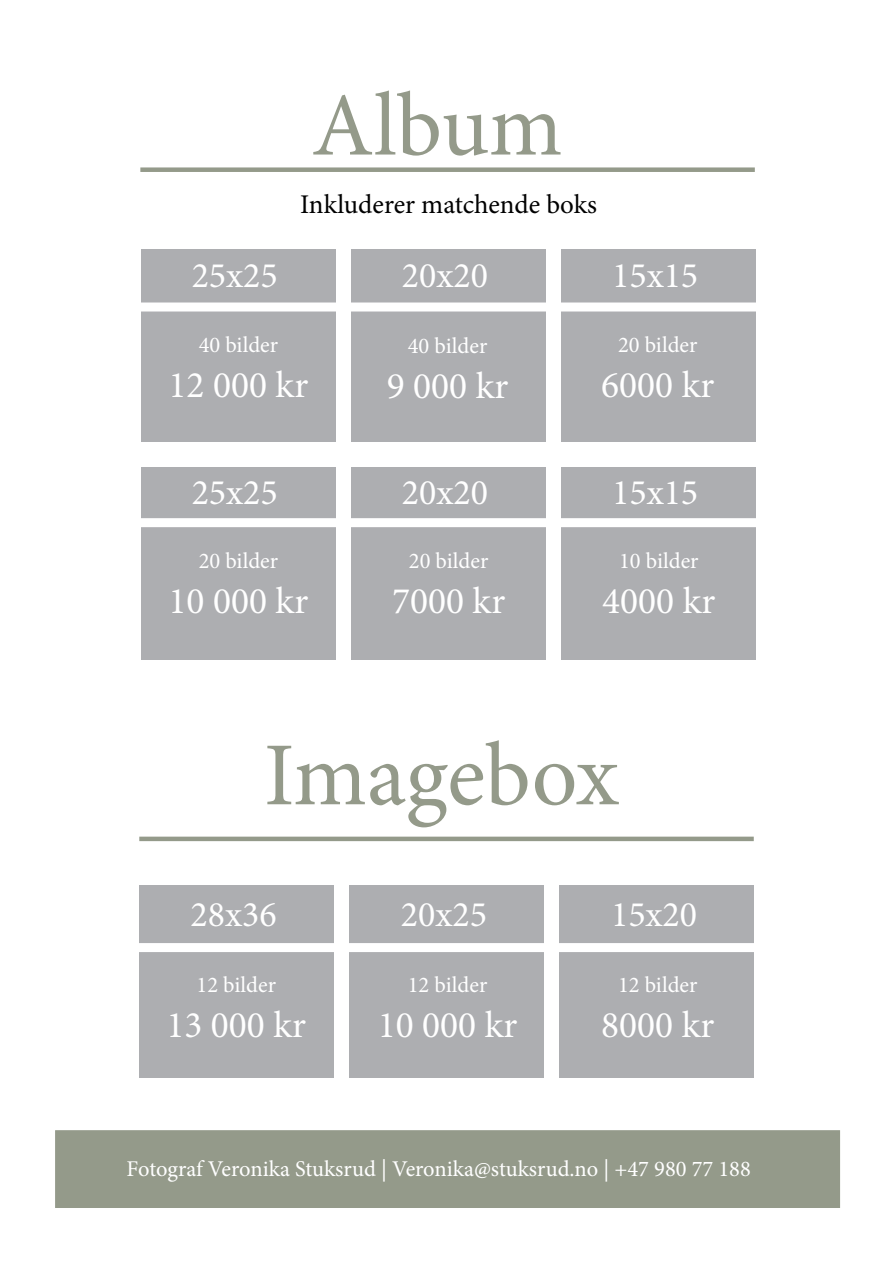
<style>
.page{position:relative;width:893px;height:1263px;background:#fff}
.page>*{position:absolute;margin:0;border:0;box-sizing:border-box;transform-origin:0 0}
.t1{font:90px "Minion Pro";letter-spacing:-.005em;color:#949a8a}
.t2{font:37.5px "Minion Pro";color:#fff}
.t3{font:36px "Minion Pro";color:#fff}
.t4{font:27px "Minion Pro";color:#000}
.t5{font:22.5px "Minion Pro";color:#fff}
</style>
<div class="page">
<div style="left:352px;top:249px;width:194px;height:192px;background:#adaeb1"></div>
<div style="left:140px;top:167px;width:615px;height:5px;background:#949a8a"></div>
<div style="left:562px;top:249px;width:194px;height:192px;background:#adaeb1"></div>
<div style="left:141px;top:249px;width:194px;height:192px;background:#adaeb1"></div>
<div style="left:352px;top:467px;width:194px;height:192px;background:#adaeb1"></div>
<div style="left:562px;top:467px;width:194px;height:192px;background:#adaeb1"></div>
<div style="left:141px;top:467px;width:194px;height:192px;background:#adaeb1"></div>
<hr style="left:139px;top:837px;width:615px;height:4px;background:#949a8a">
<div style="left:55px;top:1130px;width:785px;height:78px;background:#949a8a;border:2px solid #949a8a"></div>
<div style="left:349px;top:886px;width:195px;height:192px;background:#adaeb1"></div>
<div style="left:560px;top:886px;width:194px;height:192px;background:#adaeb1"></div>
<div style="left:139px;top:886px;width:194px;height:192px;background:#adaeb1"></div>
<div style="left:122px;top:302px;width:689px;height:9px;background:#fff"></div>
<div style="left:76px;top:518px;width:689px;height:9px;background:#fff"></div>
<div style="left:75px;top:943px;width:689px;height:9px;background:#fff"></div>
<h1 class="t1" style="left:311px;top:65px;width:253px">Album</h1>
<h3 class="t3" style="left:192px;top:251px;width:88px">25x25</h3>
<p class="t4" style="left:300px;top:187px;width:299px">Inkluderer matchende boks</p>
<h3 class="t3" style="left:402px;top:251px;width:88px">20x20</h3>
<h3 class="t3" style="left:612px;top:251px;width:88px">15x15</h3>
<p class="t5" style="left:199px;top:329px;width:81px">40 bilder</p>
<h2 class="t2" style="left:169px;top:359px;width:141px">12 000 kr</h2>
<h3 class="t3" style="left:192px;top:468px;width:88px">25x25</h3>
<p class="t5" style="left:199px;top:546px;width:81px">20 bilder</p>
<h2 class="t2" style="left:169px;top:576px;width:141px">10 000 kr</h2>
<p class="t5" style="left:408px;top:330px;width:81px">40 bilder</p>
<h2 class="t2" style="left:387px;top:361px;width:123px">9 000 kr</h2>
<h3 class="t3" style="left:402px;top:468px;width:88px">20x20</h3>
<p class="t5" style="left:409px;top:546px;width:81px">20 bilder</p>
<h2 class="t2" style="left:392px;top:576px;width:115px">7000 kr</h2>
<p class="t5" style="left:618px;top:329px;width:81px">20 bilder</p>
<h2 class="t2" style="left:601px;top:359px;width:115px">6000 kr</h2>
<h3 class="t3" style="left:612px;top:468px;width:88px">15x15</h3>
<p class="t5" style="left:619px;top:546px;width:81px">10 bilder</p>
<h2 class="t2" style="left:602px;top:576px;width:115px">4000 kr</h2>
<h1 class="t1" style="left:264px;top:715px;width:356px">Imagebox</h1>
<h3 class="t3" style="left:191px;top:890px;width:88px">28x36</h3>
<h3 class="t3" style="left:401px;top:890px;width:88px">20x25</h3>
<h3 class="t3" style="left:611px;top:890px;width:88px">15x20</h3>
<p class="t5" style="left:197px;top:970px;width:81px">12 bilder</p>
<h2 class="t2" style="left:166px;top:1000px;width:141px">13 000 kr</h2>
<p class="t5" style="left:408px;top:970px;width:81px">12 bilder</p>
<h2 class="t2" style="left:378px;top:1000px;width:141px">10 000 kr</h2>
<p class="t5" style="left:618px;top:970px;width:81px">12 bilder</p>
<h2 class="t2" style="left:601px;top:1000px;width:115px">8000 kr</h2>
<p class="t5" style="left:127px;top:1154px;width:626px">Fotograf Veronika Stuksrud | Veronika@stuksrud.no | +47 980 77 188</p>
</div>
